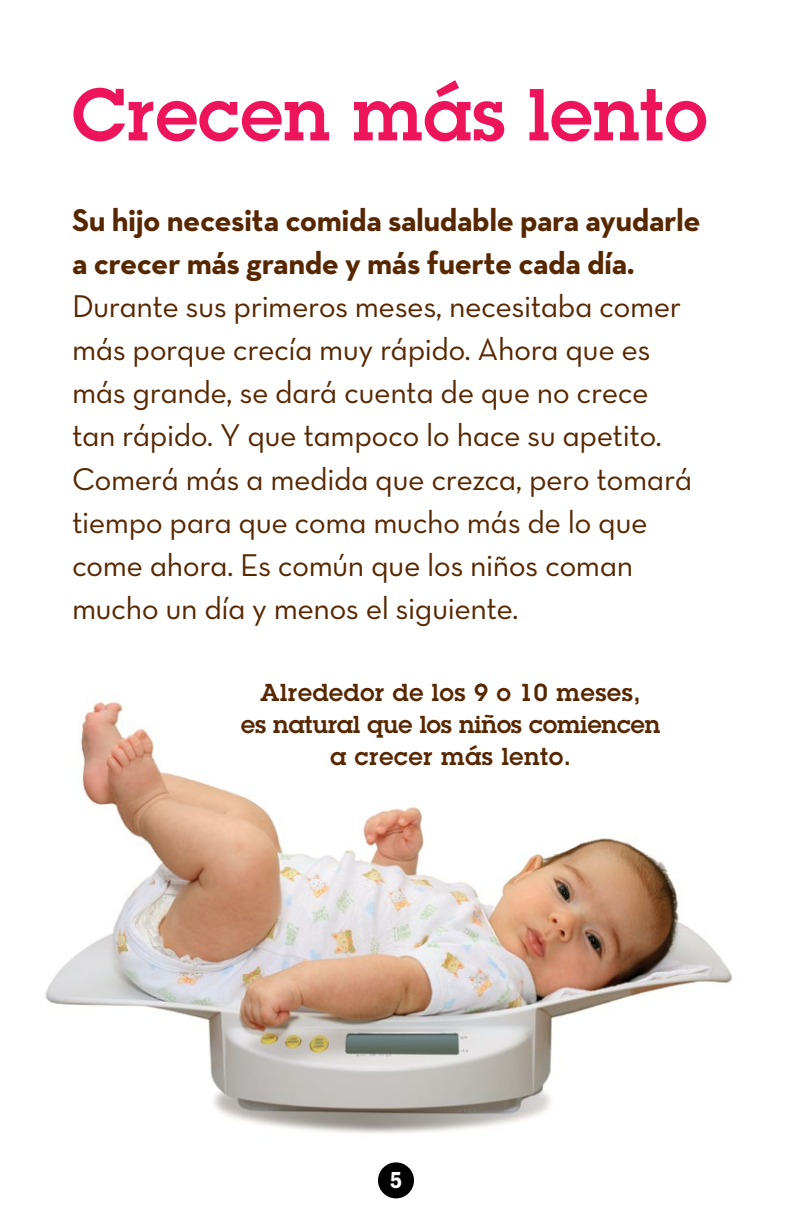
<style>
.page{position:relative;width:792px;height:1224px;background:#fff}
.page>*{position:absolute;margin:0;border:0;box-sizing:border-box;transform-origin:0 0}
.t1{font:600 72px "Lubalin Graph";letter-spacing:.01em;color:#ed145b}
.t2{font:32px/43px "Neutra Text PS Book Alt";letter-spacing:-.015em;color:#572700}
.t3{font:700 32px/43px "Neutra Text";letter-spacing:-.015em;color:#572700}
.t4{font:600 24px/32px "Lubalin Graph";letter-spacing:.03em;color:#572700;text-align:center}
.t5{font:600 condensed 24px "Franklin Gothic";color:#fff}
</style>
<div class="page">
<img style="left:45px;top:702px;width:687px;height:432px">
<div style="left:378px;top:1162px;width:36px;height:36px;background:#000;border-radius:50%"></div>
<h1 class="t1" style="left:72px;top:67px;width:636px">Crecen más lento</h1>
<p class="t3" style="left:72px;top:198px;width:630px">Su hijo necesita comida saludable para ayudarle a crecer más grande y más fuerte cada día.</p>
<p class="t2" style="left:72px;top:285px;width:622px">Durante sus primeros meses, necesitaba comer más porque crecía muy rápido. Ahora que es más grande, se dará cuenta de que no crece tan rápido. Y que tampoco lo hace su apetito.<br>Comerá más a medida que crezca, pero tomará tiempo para que coma mucho más de lo que come ahora. Es común que los niños coman mucho un día y menos el siguiente.</p>
<p class="t4" style="left:241px;top:676px;width:421px">Alrededor de los 9 o 10 meses,<br>es natural que los niños comiencen a crecer más lento.</p>
<p class="t5" style="left:390px;top:1166px;width:14px">5</p>
</div>
